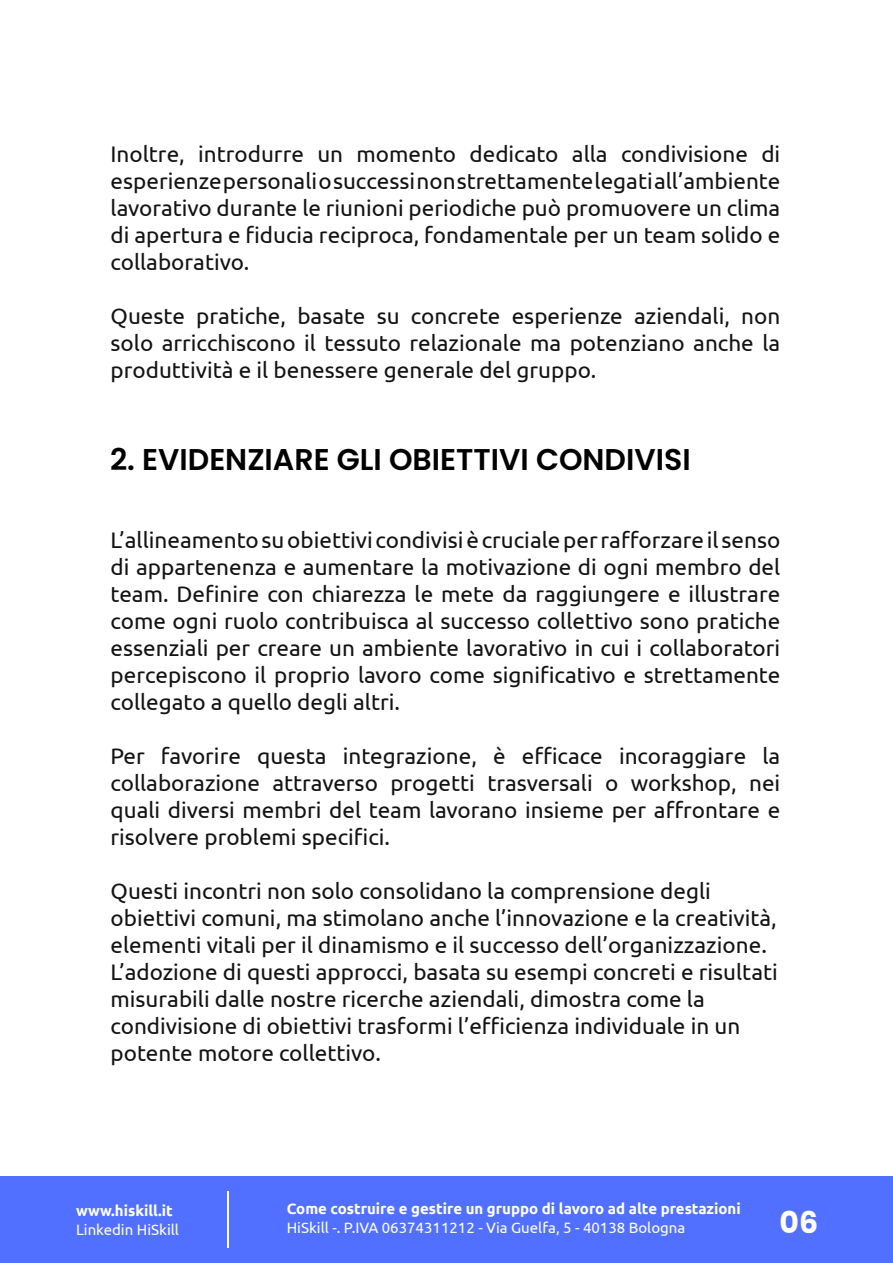
<style>
.page{position:relative;width:893px;height:1263px;background:#fff}
.page>*{position:absolute;margin:0;border:0;box-sizing:border-box;transform-origin:0 0}
.t1{font:600 30px "Poppins";color:#000}
.t2{font:700 30px "Poppins";color:#fff}
.t3{font:22.5px/27px "Ubuntu";color:#131313;text-align:justify}
.t4{font:700 15px "Ubuntu";color:#fff}
.t5{font:15px "Ubuntu";color:#fff}
</style>
<div class="page">
<div style="left:0;top:1177px;width:893px;height:86px;background:#5270ff"></div>
<hr style="left:228px;top:1192px;width:1px;height:56px;background:#fff">
<p class="t3" style="left:111px;top:139px;width:671px">Inoltre, introdurre un momento dedicato alla condivisione di esperienze personali o successi non strettamente legati all’ambiente lavorativo durante le riunioni periodiche può promuovere un clima di apertura e fiducia reciproca, fondamentale per un team solido e collaborativo.</p>
<p class="t3" style="left:111px;top:301px;width:671px">Queste pratiche, basate su concrete esperienze aziendali, non solo arricchiscono il tessuto relazionale ma potenziano anche la produttività e il benessere generale del gruppo.</p>
<h1 class="t1" style="left:110px;top:442px;width:582px">2. EVIDENZIARE GLI OBIETTIVI CONDIVISI</h1>
<p class="t3" style="left:111px;top:525px;width:671px">L’allineamento su obiettivi condivisi è cruciale per rafforzare il senso di appartenenza e aumentare la motivazione di ogni membro del team. Definire con chiarezza le mete da raggiungere e illustrare come ogni ruolo contribuisca al successo collettivo sono pratiche essenziali per creare un ambiente lavorativo in cui i collaboratori percepiscono il proprio lavoro come significativo e strettamente collegato a quello degli altri.</p>
<p class="t3" style="left:111px;top:741px;width:671px">Per favorire questa integrazione, è efficace incoraggiare la collaborazione attraverso progetti trasversali o workshop, nei quali diversi membri del team lavorano insieme per affrontare e risolvere problemi specifici.</p>
<p class="t3" style="left:111px;top:876px;width:669px;text-align:left">Questi incontri non solo consolidano la comprensione degli obiettivi comuni, ma stimolano anche l’innovazione e la creatività, elementi vitali per il dinamismo e il successo dell’organizzazione.<br>L’adozione di questi approcci, basata su esempi concreti e risultati misurabili dalle nostre ricerche aziendali, dimostra come la condivisione di obiettivi trasformi l’efficienza individuale in un potente motore collettivo.</p>
<p class="t4" style="left:76px;top:1201px;width:98px">www.hiskill.it</p>
<p class="t5" style="left:76px;top:1220px;width:104px">Linkedin HiSkill</p>
<p class="t4" style="left:287px;top:1199px;width:455px">Come costruire e gestire un gruppo di lavoro ad alte prestazioni</p>
<p class="t5" style="left:287px;top:1218px;width:400px">HiSkill -. P.IVA 06374311212 - Via Guelfa, 5 - 40138 Bologna</p>
<h1 class="t2" style="left:779px;top:1205px;width:40px">06</h1>
</div>
